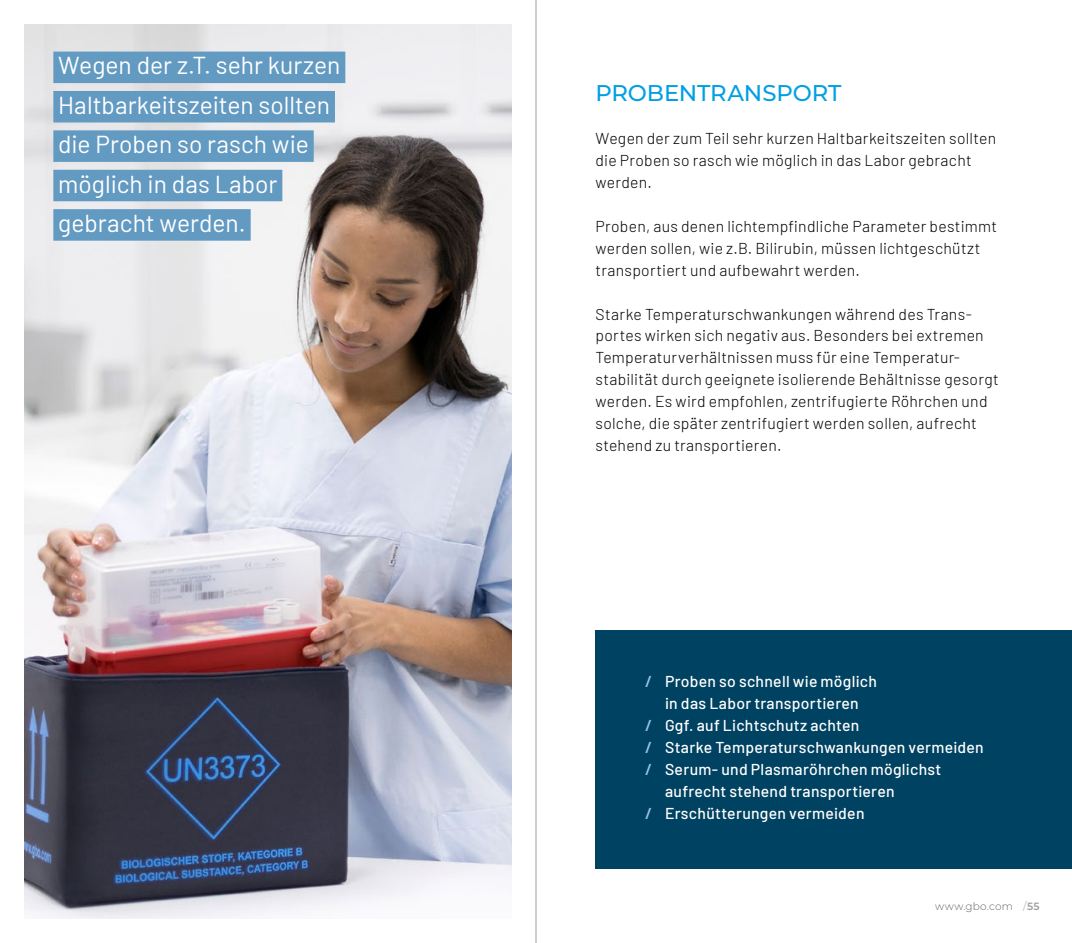
<style>
.page{position:relative;width:1072px;height:943px;background:#fff}
.page>*{position:absolute;margin:0;border:0;box-sizing:border-box;transform-origin:0 0}
.t1{font:24.5px/39.4px "Barlow";color:#fff}
.t2{font:500 22.75px "Montserrat";letter-spacing:-.005em;color:#009fe3}
.t3{font:300 15.75px/21.9px "Barlow";letter-spacing:.015em;color:#000}
.t4{font:500 15.75px "Barlow";letter-spacing:.02em;color:#fff}
.t5{font:300 10.5px "Montserrat";letter-spacing:.025em;color:#646363}
.s1{font-weight:600;color:#96c4e5}
.s2{color:#9d9d9c}
.s3{font-weight:600;color:#9d9d9c}
</style>
<div class="page">
<img style="left:25px;top:25px;width:486px;height:893px">
<div style="left:53px;top:52px;width:292px;height:31px;background:#629ac2"></div>
<div style="left:53px;top:91px;width:282px;height:31px;background:#629ac2"></div>
<div style="left:53px;top:130px;width:261px;height:32px;background:#629ac2"></div>
<div style="left:53px;top:170px;width:229px;height:31px;background:#629ac2"></div>
<div style="left:53px;top:209px;width:198px;height:32px;background:#629ac2"></div>
<div style="left:595px;top:630px;width:476px;height:238px;background:#004261"></div>
<hr style="left:535px;top:0;width:1px;height:943px;background:#9d9d9c">
<h1 class="t1" style="left:58px;top:44px;width:283px">Wegen der z.T. sehr kurzen<br>Haltbarkeitszeiten sollten die Proben so rasch wie möglich in das Labor gebracht werden.</h1>
<h2 class="t2" style="left:595px;top:77px;width:247px">PROBENTRANSPORT</h2>
<p class="t3" style="left:595px;top:127px;width:402px">Wegen der zum Teil sehr kurzen Haltbarkeitszeiten sollten die Proben so rasch wie möglich in das Labor gebracht werden.</p>
<p class="t3" style="left:595px;top:214px;width:403px">Proben, aus denen lichtempfindliche Parameter bestimmt werden sollen, wie z.B. Bilirubin, müssen lichtgeschützt transportiert und aufbewahrt werden.</p>
<p class="t3" style="left:595px;top:302px;width:405px">Starke Temperaturschwankungen während des Trans&shy;portes wirken sich negativ aus. Besonders bei extremen Temperaturverhältnissen muss für eine Temperatur&shy;stabilität durch geeignete isolierende Behältnisse gesorgt werden. Es wird empfohlen, zentrifugierte Röhrchen und solche, die später zentrifugiert werden sollen, aufrecht stehend zu transportieren.</p>
<p class="t4" style="left:645px;top:670px;width:233px"><span class="s1">/</span> Proben so schnell wie möglich</p>
<p class="t4" style="left:665px;top:692px;width:195px">in das Labor transportieren</p>
<p class="t4" style="left:645px;top:713px;width:216px"><span class="s1">/</span> Ggf. auf Lichtschutz achten</p>
<p class="t4" style="left:645px;top:735px;width:340px"><span class="s1">/</span> Starke Temperaturschwankungen vermeiden</p>
<p class="t4" style="left:645px;top:757px;width:298px"><span class="s1">/</span> Serum- und Plasmaröhrchen möglichst</p>
<p class="t4" style="left:665px;top:779px;width:231px">aufrecht stehend transportieren</p>
<p class="t4" style="left:645px;top:801px;width:221px"><span class="s1">/</span> Erschütterungen vermeiden</p>
<p class="t5" style="left:935px;top:899px;width:106px">www.gbo.com <span class="s2">/</span> <span class="s3">55</span></p>
</div>
